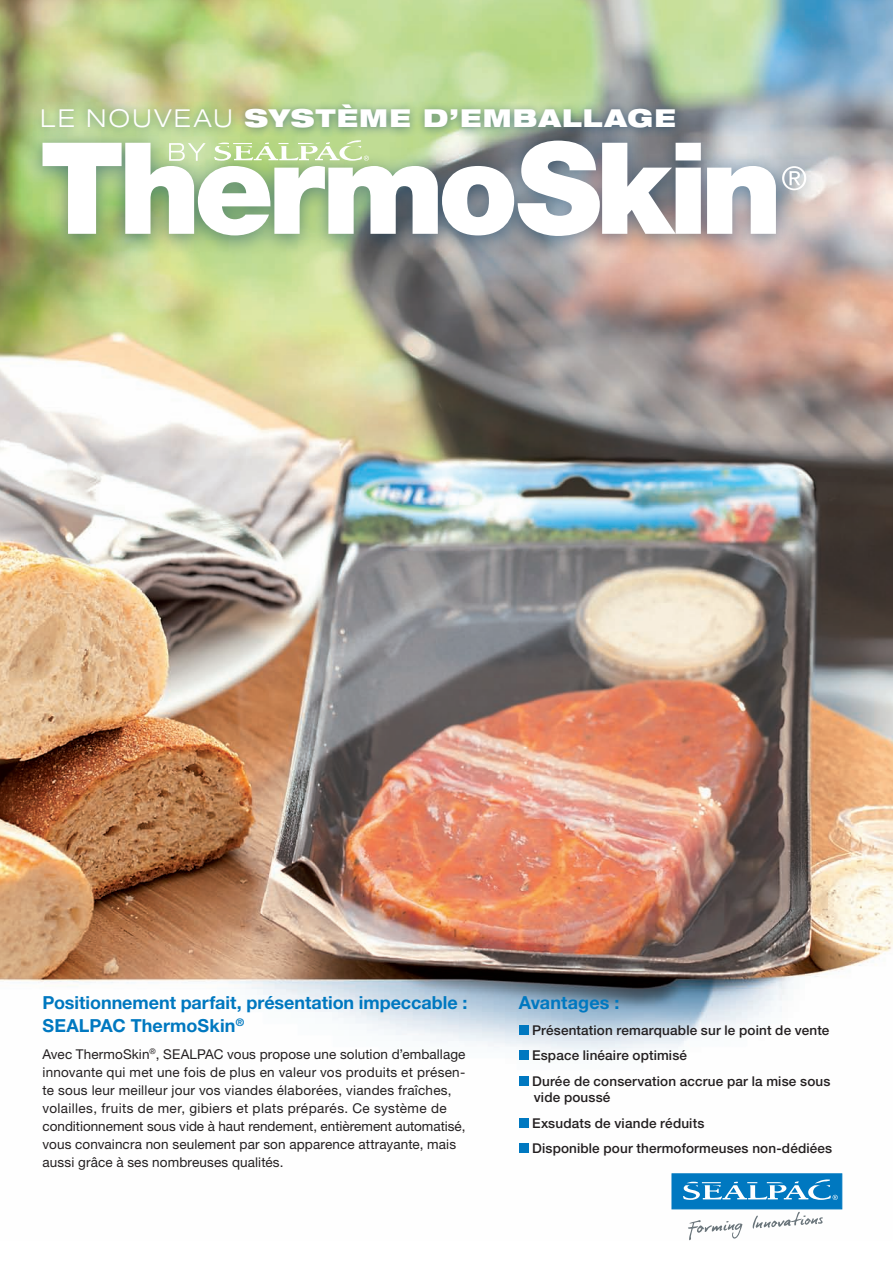
<style>
.page{position:relative;width:893px;height:1263px;background:#fff}
.page>*{position:absolute;margin:0;border:0;box-sizing:border-box;transform-origin:0 0}
.t1{font:900 expanded 24.75px "Helvetica Neue";letter-spacing:.045em;color:#fff}
.t2{font:700 18px/22.5px "Helvetica Neue";color:#0078c0}
.t3{font:13.5px/18px "Helvetica Neue";letter-spacing:.01em;color:#231f20}
.t4{font:500 13.5px/25.5px "Helvetica Neue";letter-spacing:.01em;color:#231f20}
.s1{font-weight:300}
</style>
<div class="page">
<img style="left:0;top:0;width:893px;height:1241px">
<div style="left:672px;top:1174px;width:170px;height:35px;background:#0078c0"></div>
<svg style="left:683px;top:1179px;width:155px;height:21px"></svg>
<svg style="left:688px;top:1220px;width:54px;height:20px"></svg>
<svg style="left:753px;top:1212px;width:70px;height:17px"></svg>
<div style="left:24px;top:126px;width:800px;height:133px;background:#003965;opacity:.5"></div>
<svg style="left:707px;top:166px;width:69px;height:68px"></svg>
<svg style="left:782px;top:166px;width:24px;height:24px"></svg>
<svg style="left:43px;top:140px;width:658px;height:96px"></svg>
<div style="left:33px;top:98px;width:651px;height:41px;background:#003965;opacity:.5"></div>
<div style="left:519px;top:1025px;width:9px;height:10px;background:#0078c0"></div>
<div style="left:519px;top:1050px;width:9px;height:10px;background:#0078c0"></div>
<div style="left:519px;top:1076px;width:9px;height:10px;background:#0078c0"></div>
<div style="left:519px;top:1118px;width:9px;height:10px;background:#0078c0"></div>
<div style="left:519px;top:1143px;width:9px;height:10px;background:#0078c0"></div>
<h1 class="t1" style="left:41px;top:102px;width:636px"><span class="s1">LE NOUVEAU</span> SYSTÈME D’EMBALLAGE</h1>
<h2 class="t2" style="left:43px;top:991px;width:426px">Positionnement parfait, présentation impeccable :<br>SEALPAC ThermoSkin<sup>®</sup></h2>
<p class="t3" style="left:43px;top:1045px;width:424px">Avec ThermoSkin<sup>®</sup>, SEALPAC vous propose une solution d’emballage innovante qui met une fois de plus en valeur vos produits et présen&shy;te sous leur meilleur jour vos viandes élaborées, viandes fraîches, volailles, fruits de mer, gibiers et plats préparés. Ce système de conditionnement sous vide à haut rendement, entièrement automatisé, vous convaincra non seulement par son apparence attrayante, mais aussi grâce à ses nombreuses qualités.</p>
<h2 class="t2" style="left:519px;top:991px;width:102px">Avantages :</h2>
<p class="t4" style="left:532px;top:1017px;width:300px">Présentation remarquable sur le point de vente<br>Espace linéaire optimisé<br>Durée de conservation accrue par la mise sous</p>
<p class="t4" style="left:532px;top:1084px;width:302px">vide poussé<br>Exsudats de viande réduits<br>Disponible pour thermoformeuses non-dédiées</p>
</div>
